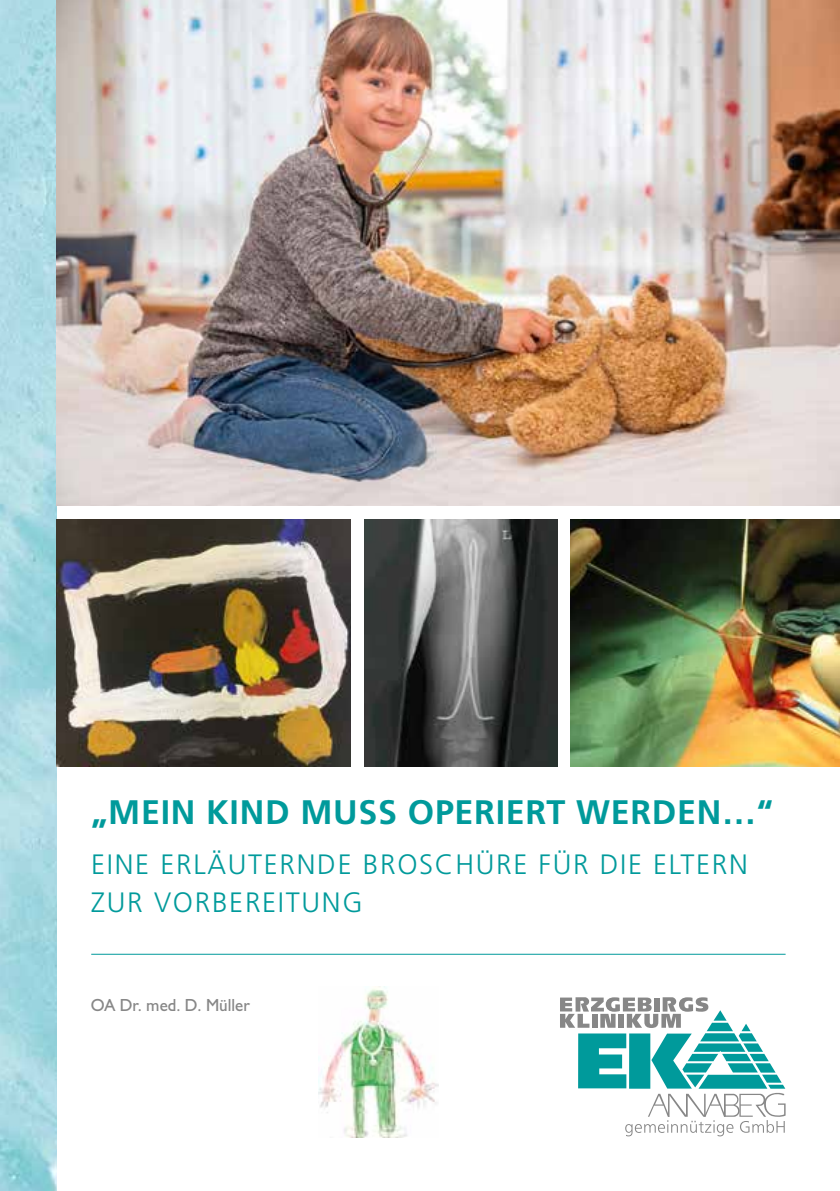
<style>
.page{position:relative;width:840px;height:1191px;background:#fff}
.page>*{position:absolute;margin:0;border:0;box-sizing:border-box;transform-origin:0 0}
.t1{font:700 34px "Frutiger";letter-spacing:.02em;color:#009a9b}
.t2{font:300 28px/38px "Frutiger";letter-spacing:.06em;color:#009a9b}
.t3{font:500 18px "Giltus T";color:#878787}
</style>
<div class="page">
<img style="left:318px;top:986px;width:120px;height:151px">
<img style="left:0;top:0;width:57px;height:1191px">
<img style="left:57px;top:0;width:782px;height:506px">
<svg style="left:560px;top:997px;width:225px;height:139px"></svg>
<hr style="left:91px;top:954px;width:694px;height:1px;background:#009a9b">
<img style="left:570px;top:519px;width:269px;height:247px">
<img style="left:57px;top:519px;width:293px;height:247px">
<img style="left:364px;top:519px;width:193px;height:247px">
<p class="t1" style="left:91px;top:792px;width:683px">„MEIN KIND MUSS OPERIERT WERDEN…“</p>
<p class="t2" style="left:91px;top:845px;width:657px">EINE ERLÄUTERNDE BROSCHÜRE FÜR DIE ELTERN<br>ZUR VORBEREITUNG</p>
<p class="t3" style="left:91px;top:994px;width:160px">OA Dr. med. D. Müller</p>
</div>
